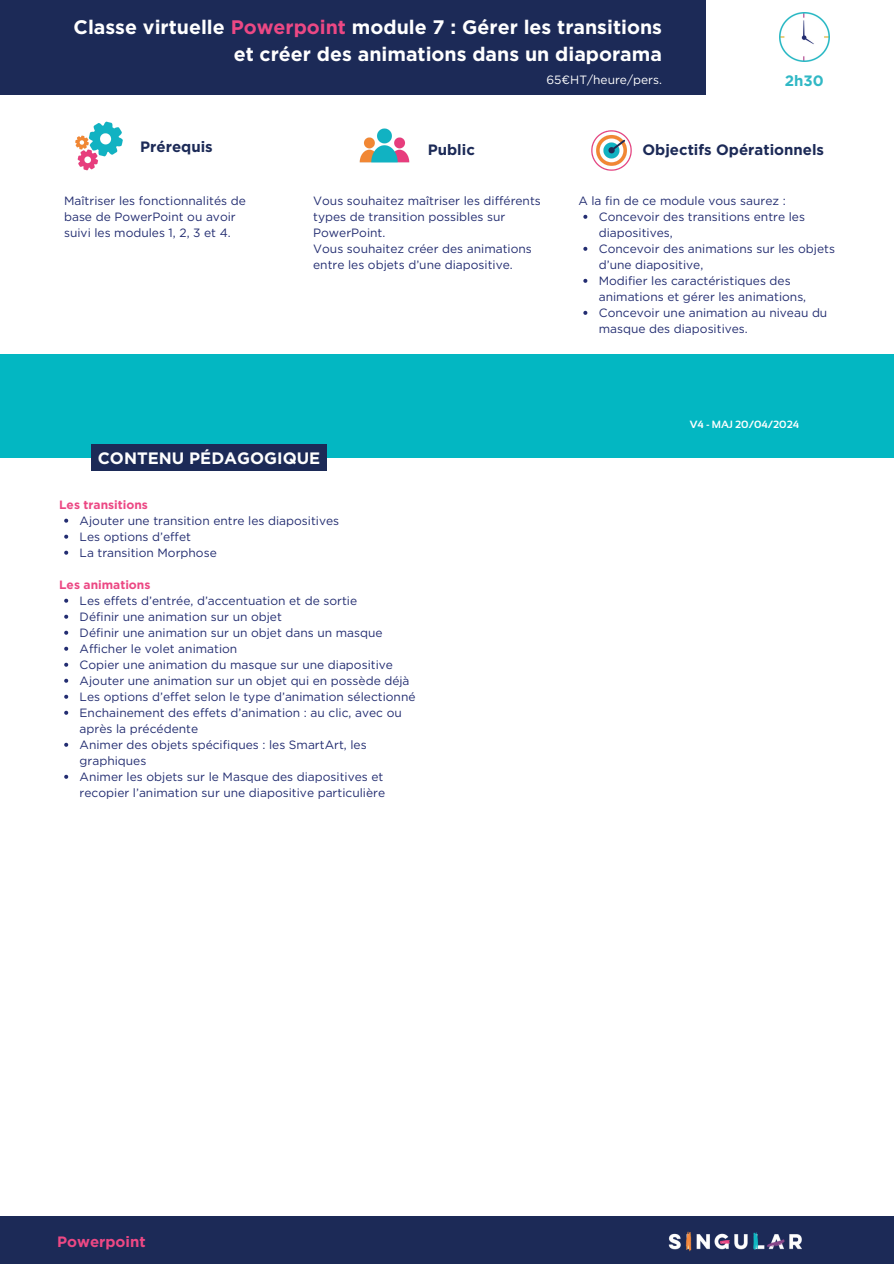
<style>
.page{position:relative;width:894px;height:1264px;background:#fff}
.page>*{position:absolute;margin:0;border:0;box-sizing:border-box;transform-origin:0 0}
.t1{font:700 19.5px/27px "Gotham";color:#fff;text-align:right}
.t2{font:700 16.5px "Gotham";color:#fefefe}
.t3{font:700 15px "Gotham";color:#1c2a57}
.t4{font:700 15px "Gotham";color:#ec4884}
.t5{font:700 15px "Gotham";color:#31b8c5}
.t6{font:12px/16px "Gotham";color:#232d71}
.t7{font:700 12px "Gotham";color:#ec4884}
.t8{font:12px "Gotham";color:#fff}
.t9{font:700 10.5px "Sansation";color:#fefefe}
.s1{color:#ec4884}
</style>
<div class="page">
<div style="left:0;top:0;width:705px;height:94px;background:#1c2a57"></div>
<img style="left:779px;top:12px;width:50px;height:50px">
<svg style="left:583px;top:215px;width:4px;height:4px"></svg>
<svg style="left:583px;top:247px;width:4px;height:4px"></svg>
<svg style="left:583px;top:279px;width:4px;height:4px"></svg>
<svg style="left:583px;top:311px;width:4px;height:4px"></svg>
<svg style="left:64px;top:518px;width:4px;height:4px"></svg>
<svg style="left:64px;top:534px;width:4px;height:4px"></svg>
<svg style="left:64px;top:550px;width:4px;height:4px"></svg>
<svg style="left:64px;top:598px;width:4px;height:4px"></svg>
<svg style="left:64px;top:614px;width:4px;height:4px"></svg>
<svg style="left:64px;top:630px;width:4px;height:4px"></svg>
<svg style="left:64px;top:646px;width:4px;height:4px"></svg>
<svg style="left:64px;top:662px;width:4px;height:4px"></svg>
<svg style="left:64px;top:678px;width:4px;height:4px"></svg>
<svg style="left:64px;top:694px;width:4px;height:4px"></svg>
<svg style="left:64px;top:710px;width:4px;height:4px"></svg>
<svg style="left:64px;top:742px;width:4px;height:4px"></svg>
<svg style="left:64px;top:774px;width:4px;height:4px"></svg>
<img style="left:75px;top:121px;width:48px;height:50px">
<img style="left:359px;top:128px;width:51px;height:35px">
<img style="left:591px;top:130px;width:41px;height:41px">
<div style="left:0;top:1216px;width:893px;height:47px;background:#1c2a57"></div>
<img style="left:668px;top:1231px;width:134px;height:21px">
<div style="left:0;top:354px;width:893px;height:104px;background:#00b7c2"></div>
<div style="left:91px;top:444px;width:236px;height:27px;background:#1c2a57"></div>
<h1 class="t1" style="left:74px;top:13px;width:589px">Classe virtuelle <span class="s1">Powerpoint</span> module 7 : Gérer les transitions et créer des animations dans un diaporama</h1>
<p class="t8" style="left:546px;top:72px;width:117px">65€HT/heure/pers.</p>
<p class="t5" style="left:784px;top:72px;width:40px">2h30</p>
<h4 class="t3" style="left:140px;top:138px;width:74px">Prérequis</h4>
<p class="t3" style="left:427px;top:140px;width:49px">Public</p>
<p class="t3" style="left:642px;top:140px;width:183px">Objectifs Opérationnels</p>
<h5 class="t6" style="left:64px;top:192px;width:183px">Maîtriser les fonctionnalités de base de PowerPoint ou avoir suivi les modules 1, 2, 3 et 4.</h5>
<p class="t6" style="left:313px;top:192px;width:229px">Vous souhaitez maîtriser les différents types de transition possibles sur<br>PowerPoint.<br>Vous souhaitez créer des animations entre les objets d’une diapositive.</p>
<h3 class="t6" style="left:578px;top:192px;width:209px">A la fin de ce module vous saurez :</h3>
<p class="t6" style="left:598px;top:208px;width:208px">Concevoir des transitions entre les diapositives,</p>
<h3 class="t6" style="left:598px;top:240px;width:238px">Concevoir des animations sur les objets d’une diapositive,</h3>
<p class="t6" style="left:598px;top:272px;width:209px">Modifier les caractéristiques des animations et gérer les animations,</p>
<h3 class="t6" style="left:598px;top:304px;width:230px">Concevoir une animation au niveau du masque des diapositives.</h3>
<p class="t2" style="left:98px;top:447px;width:224px">CONTENU PÉDAGOGIQUE</p>
<p class="t7" style="left:59px;top:497px;width:90px">Les transitions</p>
<h3 class="t6" style="left:80px;top:512px;width:261px">Ajouter une transition entre les diapositives</h3>
<h5 class="t6" style="left:80px;top:528px;width:113px">Les options d’effet</h5>
<h5 class="t6" style="left:80px;top:544px;width:139px">La transition Morphose</h5>
<h5 class="t7" style="left:59px;top:577px;width:93px">Les animations</h5>
<p class="t6" style="left:80px;top:592px;width:279px">Les effets d’entrée, d’accentuation et de sortie</p>
<p class="t6" style="left:80px;top:608px;width:204px">Définir une animation sur un objet</p>
<p class="t6" style="left:80px;top:624px;width:304px">Définir une animation sur un objet dans un masque</p>
<p class="t6" style="left:80px;top:640px;width:159px">Afficher le volet animation</p>
<p class="t6" style="left:80px;top:656px;width:315px">Copier une animation du masque sur une diapositive</p>
<h2 class="t6" style="left:80px;top:672px;width:331px">Ajouter une animation sur un objet qui en possède déjà</h2>
<h4 class="t6" style="left:80px;top:688px;width:337px">Les options d’effet selon le type d’animation sélectionné</h4>
<p class="t6" style="left:80px;top:704px;width:323px">Enchainement des effets d’animation : au clic, avec ou après la précédente</p>
<p class="t6" style="left:80px;top:736px;width:288px">Animer des objets spécifiques : les SmartArt, les graphiques</p>
<p class="t6" style="left:80px;top:768px;width:307px">Animer les objets sur le Masque des diapositives et recopier l’animation sur une diapositive particulière</p>
<p class="t4" style="left:57px;top:1232px;width:90px">Powerpoint</p>
<p class="t9" style="left:689px;top:418px;width:111px">V4 - MAJ 20/04/2024</p>
</div>
